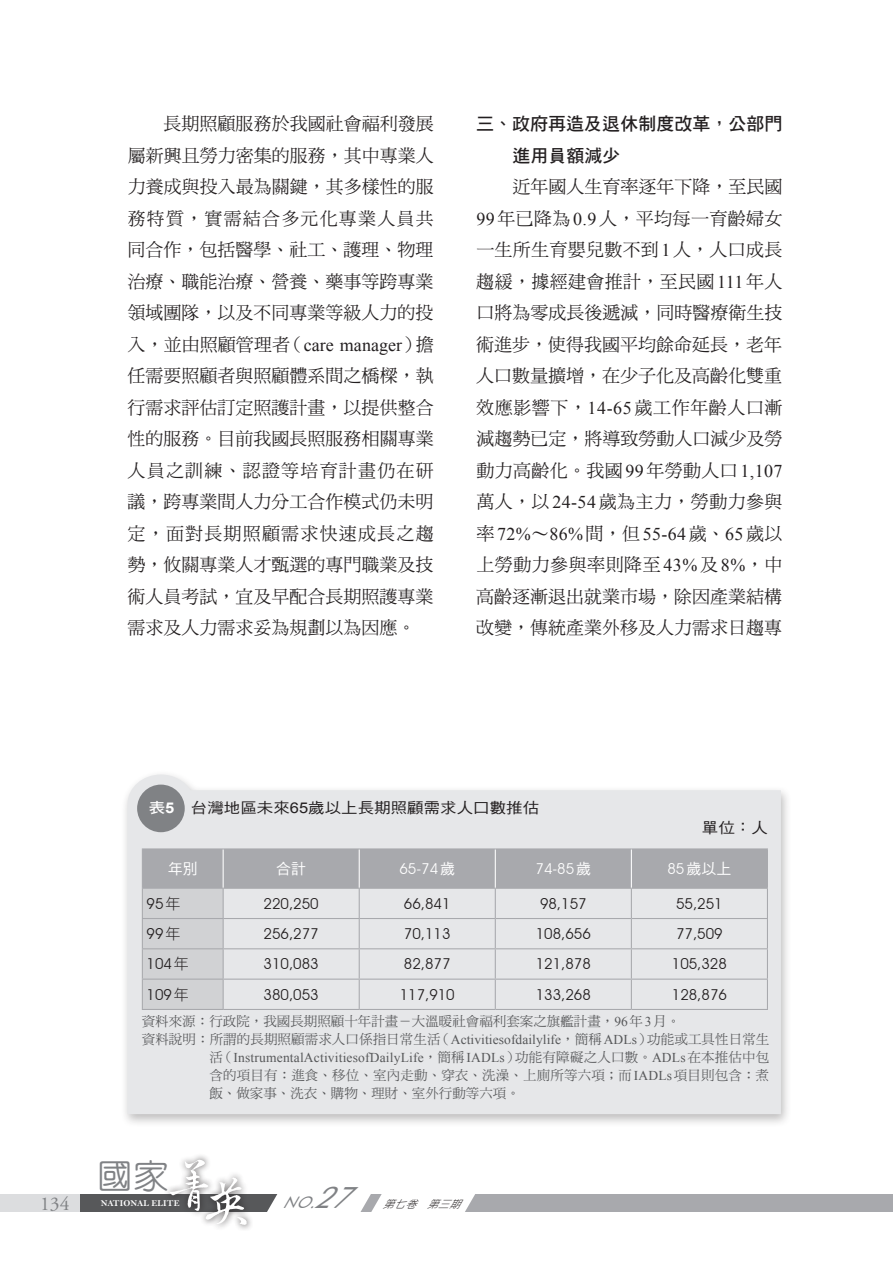
<style>
.page{position:relative;width:893px;height:1263px;background:#fff}
.page>*{position:absolute;margin:0;border:0;box-sizing:border-box;transform-origin:0 0}
.t1{font:500 34.2px "AR Yuan B5";color:#808285;scale:1.05 1}
.t2{font:19.5px "Adobe Garamond Pro";color:#808285}
.t3{font:18px/31.5px "DF Ming Std W5";color:#231f20;text-align:justify}
.t4{font:18px/31.5px "DF Hei Std W7";color:#231f20}
.t5{font:18px "Times New Roman";letter-spacing:.02em;color:#231f20}
.t6{font:italic 15.9px "Futura BT";color:#808285}
.t7{font:15px "Avant Garde IT Cby BT";color:#231f20}
.t8{font:15px "Avant Garde IT Cby BT";color:#fff}
.t9{font:15px "DF Hei Std W5";color:#fff}
.t10{font:14.85px "DF Hei Std W5";color:#231f20;scale:1.11 1}
.t11{font:13.5px/18px "DF Ming Std W5";letter-spacing:.005em;color:#57585a}
.t12{font:13.5px "Times New Roman";letter-spacing:.015em;color:#57585a}
.t13{font:italic 300 10.5px "AR Hei B5";color:#231f20}
.t14{font:9px "Bell MT Bold";letter-spacing:.01em;color:#fff}
.s1{font-family:"Times New Roman"}
.s2{font-family:"DF Ming Std W5"}
.s3{font-family:"DF Hei Std W7";color:#fff}
.s4{font-family:"Arial";font-weight:700;color:#fff}
.s5{font-family:"Arial"}
.s6{font-family:"DF Hei Std W5"}
.s7{font-family:"Avant Garde IT Cby BT"}
.s8{font-family:"DF Hei Std W3"}
.s9{font-size:29.7px}
</style>
<div class="page">
<div style="left:80px;top:1194px;width:213px;height:17px;background:#57585a"></div>
<div style="left:345px;top:1194px;width:548px;height:17px;background:#a8a9ad"></div>
<div style="left:0;top:1194px;width:80px;height:17px;background:#dcdddf"></div>
<div style="left:162px;top:1152px;width:90px;height:79px;background:#231f20;opacity:.8"></div>
<svg style="left:169px;top:1159px;width:324px;height:72px"></svg>
<div style="left:120px;top:769px;width:671px;height:358px;background:#231f20;opacity:.3"></div>
<svg style="left:128px;top:774px;width:653px;height:340px;background:#e7e8ea"></svg>
<hr style="left:142px;top:848px;width:81px;height:1px;background:#a8a9ad">
<hr style="left:223px;top:848px;width:136px;height:1px;background:#a8a9ad">
<hr style="left:359px;top:848px;width:136px;height:1px;background:#a8a9ad">
<hr style="left:495px;top:848px;width:136px;height:1px;background:#a8a9ad">
<hr style="left:631px;top:848px;width:137px;height:1px;background:#a8a9ad">
<svg style="left:142px;top:849px;width:626px;height:160px;background:#d2d3d6"></svg>
<hr style="left:142px;top:1009px;width:81px;height:1px;background:#a8a9ad">
<hr style="left:223px;top:1009px;width:136px;height:1px;background:#a8a9ad">
<hr style="left:359px;top:1009px;width:136px;height:1px;background:#a8a9ad">
<hr style="left:495px;top:1009px;width:136px;height:1px;background:#a8a9ad">
<hr style="left:631px;top:1009px;width:137px;height:1px;background:#a8a9ad">
<hr style="left:223px;top:849px;width:1px;height:39px;background:#fff">
<hr style="left:359px;top:849px;width:1px;height:39px;background:#fff">
<hr style="left:495px;top:849px;width:1px;height:39px;background:#fff">
<hr style="left:631px;top:849px;width:1px;height:39px;background:#fff">
<div style="left:137px;top:784px;width:48px;height:48px;background:#808285;border-radius:50%"></div>
<p class="t3" style="left:128px;top:108px;width:308px;text-indent:36px">長期照顧服務於我國社會福利發展屬新興且勞力密集的服務，其中專業人力養成與投入最為關鍵，其多樣性的服務特質，實需結合多元化專業人員共同合作，包括醫學、社工、護理、物理治療、職能治療、營養、藥事等跨專業領域團隊，以及不同專業等級人力的投入，並由照顧管理者（<span class="s1">care manager</span>）擔任需要照顧者與照顧體系間之橋樑，執行需求評估訂定照護計畫，以提供整合性的服務。目前我國長照服務相關專業人員之訓練、認證等培育計畫仍在研議，跨專業間人力分工合作模式仍未明定，面對長期照顧需求快速成長之趨勢，攸關專業人才甄選的專門職業及技術人員考試，宜及早配合長期照護專業需求及人力需求妥為規劃以為因應。</p>
<p class="t4" style="left:512px;top:108px;width:272px;text-indent:-36px">三、政府再造及退休制度改革，公部門進用員額減少</p>
<p class="t3" style="left:476px;top:171px;width:308px;text-indent:36px">近年國人生育率逐年下降，至民國<span class="s1">99</span>年已降為<span class="s1">0.9</span>人，平均每一育齡婦女一生所生育嬰兒數不到<span class="s1">1</span>人，人口成長趨緩，據經建會推計，至民國<span class="s1">111</span>年人口將為零成長後遞減，同時醫療衛生技術進步，使得我國平均餘命延長，老年人口數量擴增，在少子化及高齡化雙重效應影響下，<span class="s1">14-65</span>歲工作年齡人口漸減趨勢已定，將導致勞動人口減少及勞動力高齡化。我國<span class="s1">99</span>年勞動人口<span class="s1">1,107</span>萬人，以<span class="s1">24-54</span>歲為主力，勞動力參與</p>
<p class="t5" style="left:476px;top:522px;width:308px"><span class="s2">率</span>72%<span class="s2">∼</span>86%<span class="s2">間，但</span>55-64<span class="s2">歲、</span>65<span class="s2">歲以</span></p>
<p class="t3" style="left:476px;top:549px;width:308px">上勞動力參與率則降至<span class="s1">43%</span>及<span class="s1">8%</span>，中高齡逐漸退出就業市場，除因產業結構改變，傳統產業外移及人力需求日趨專</p>
<p class="t2" style="left:40px;top:1192px;width:31px">134</p>
<p class="t10" style="left:149px;top:800px;width:353px"><span class="s3">表</span><span class="s4">5</span> 台灣地區未來<span class="s5">65</span>歲以上長期照顧需求人口數推估</p>
<p class="t10" style="left:702px;top:820px;width:61px">單位：人</p>
<p class="t9" style="left:168px;top:860px;width:32px">年別</p>
<p class="t9" style="left:276px;top:860px;width:32px">合計</p>
<p class="t8" style="left:399px;top:859px;width:57px">65-74<span class="s6">歲</span></p>
<p class="t8" style="left:535px;top:859px;width:57px">74-85<span class="s6">歲</span></p>
<p class="t9" style="left:667px;top:860px;width:65px"><span class="s7">85</span>歲以上</p>
<p class="t7" style="left:147px;top:894px;width:35px">95<span class="s8">年</span></p>
<p class="t7" style="left:264px;top:894px;width:57px">220,250</p>
<p class="t7" style="left:404px;top:894px;width:48px">66,841</p>
<p class="t7" style="left:540px;top:894px;width:48px">98,157</p>
<p class="t7" style="left:676px;top:894px;width:48px">55,251</p>
<p class="t7" style="left:147px;top:925px;width:35px">99<span class="s8">年</span></p>
<p class="t7" style="left:264px;top:925px;width:57px">256,277</p>
<p class="t7" style="left:404px;top:925px;width:48px">70,113</p>
<p class="t7" style="left:536px;top:925px;width:57px">108,656</p>
<p class="t7" style="left:676px;top:925px;width:48px">77,509</p>
<p class="t7" style="left:147px;top:955px;width:44px">104<span class="s8">年</span></p>
<p class="t7" style="left:264px;top:955px;width:57px">310,083</p>
<p class="t7" style="left:404px;top:955px;width:48px">82,877</p>
<p class="t7" style="left:536px;top:955px;width:57px">121,878</p>
<p class="t7" style="left:672px;top:955px;width:57px">105,328</p>
<p class="t7" style="left:147px;top:985px;width:44px">109<span class="s8">年</span></p>
<p class="t7" style="left:264px;top:985px;width:57px">380,053</p>
<p class="t7" style="left:400px;top:985px;width:57px">117,910</p>
<p class="t7" style="left:536px;top:985px;width:57px">133,268</p>
<p class="t7" style="left:672px;top:985px;width:57px">128,876</p>
<p class="t11" style="left:142px;top:1012px;width:629px">資料來源：行政院，我國長期照顧十年計畫－大溫暖社會福利套案之旗艦計畫，<span class="s1">96</span>年<span class="s1">3</span>月。<br>資料說明：所謂的長期照顧需求人口係指日常生活（<span class="s1">Activitiesofdailylife</span>，簡稱<span class="s1">ADLs</span>）功能或工具性日常生</p>
<p class="t12" style="left:210px;top:1048px;width:561px"><span class="s2">活（</span>InstrumentalActivitiesofDailyLife<span class="s2">，簡稱</span>IADLs<span class="s2">）功能有障礙之人口數。</span>ADLs<span class="s2">在本推估中包</span></p>
<p class="t11" style="left:209px;top:1066px;width:561px">含的項目有：進食、移位、室內走動、穿衣、洗澡、上廁所等六項；而<span class="s1">IADLs</span>項目則包含：煮飯、做家事、洗衣、購物、理財、室外行動等六項。</p>
<h1 class="t1" style="left:97px;top:1158px;width:70px">國家</h1>
<p class="t14" style="left:101px;top:1197px;width:80px">NATIONAL ELITE</p>
<p class="t6" style="left:282px;top:1192px;width:88px">NO.<span class="s9">27</span></p>
<p class="t13" style="left:383px;top:1199px;width:84px">第七卷　第三期</p>
</div>
